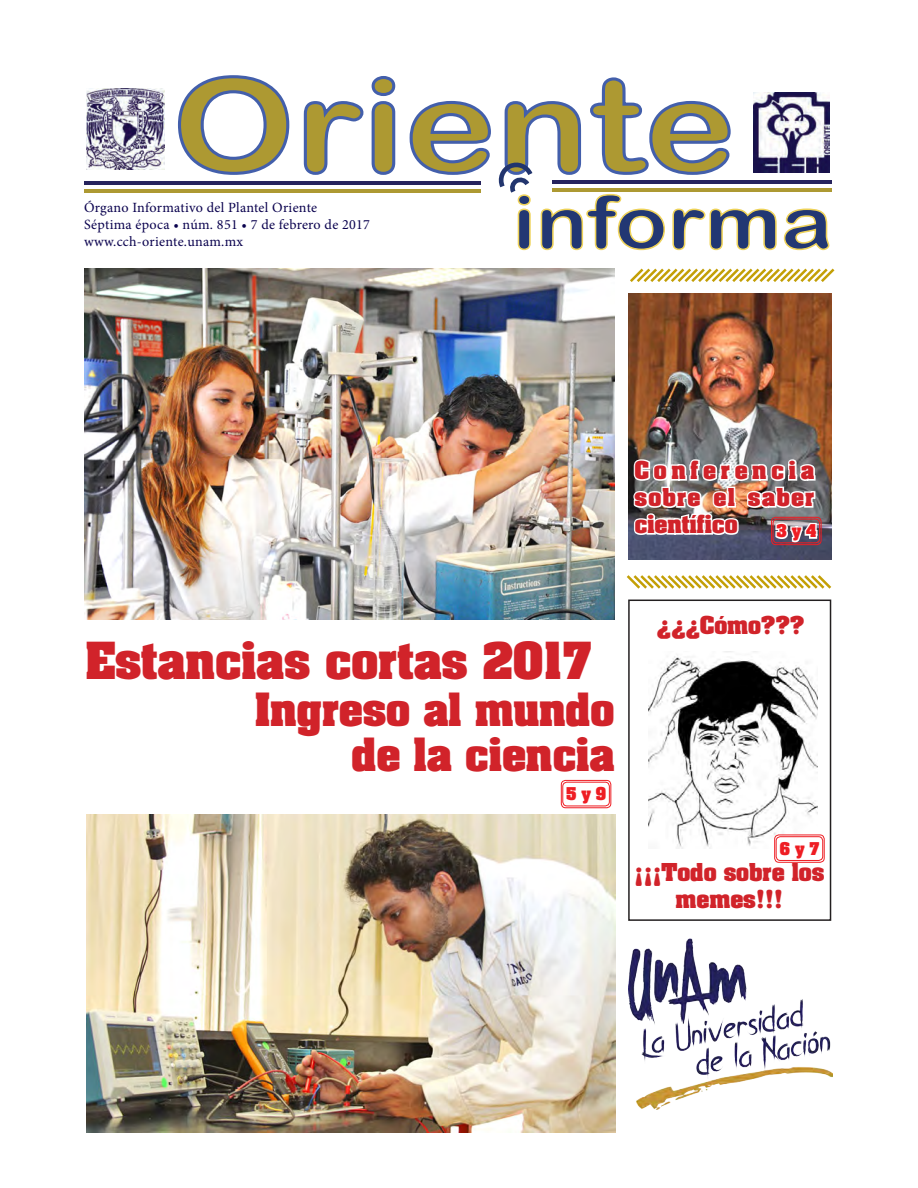
<style>
.page{position:relative;width:918px;height:1188px;background:#fff}
.page>*{position:absolute;margin:0;border:0;box-sizing:border-box;transform-origin:0 0}
.t1{font:130.5px "Arial Rounded MT Bold";color:#ad9932;scale:1.18 1}
.t2{font:73.95px "Arial Rounded MT Bold";color:#223773;scale:1.16 1}
.titular_pirmera_llam{font:700 43.5px "Aachen";color:#d1232a}
.titular_pirmera_llam-2{font:700 39px "Aachen";color:#d1232a}
.llamadas_peques_OK{font:700 21px/27px "Aachen";color:#d1232a;text-align:justify}
.pase{font:700 15px "Aachen";color:#ee1d23}
.t3{font:14.1px "Minion Pro";letter-spacing:.02em;color:#0a024e}
</style>
<div class="page">
<svg style="left:630px;top:268px;width:205px;height:14px"></svg>
<svg style="left:626px;top:575px;width:206px;height:14px"></svg>
<svg style="left:178px;top:75px;width:112px;height:100px"></svg>
<svg style="left:303px;top:76px;width:93px;height:99px"></svg>
<img style="left:86px;top:89px;width:79px;height:81px">
<hr style="left:85px;top:181px;width:396px;height:4px;background:#26235d">
<hr style="left:84px;top:189px;width:397px;height:4px;background:#ad9932">
<hr style="left:553px;top:180px;width:279px;height:4px;background:#26235d">
<hr style="left:552px;top:188px;width:280px;height:4px;background:#ad9932">
<svg style="left:409px;top:77px;width:421px;height:174px"></svg>
<img style="left:86px;top:815px;width:529px;height:317px">
<img style="left:84px;top:269px;width:530px;height:351px">
<div style="left:562px;top:782px;width:48px;height:24px;border:1px solid #ee1d23;border-radius:4px"></div>
<div style="left:561px;top:780px;width:50px;height:28px;border:1px solid #ee1d23;border-radius:4px"></div>
<img style="left:628px;top:938px;width:204px;height:172px">
<img style="left:628px;top:293px;width:203px;height:266px">
<img style="left:649px;top:656px;width:169px;height:193px">
<div style="left:776px;top:836px;width:47px;height:25px;border:1px solid #ee1d23;border-radius:4px"></div>
<div style="left:774px;top:835px;width:51px;height:28px;border:1px solid #ee1d23;border-radius:4px"></div>
<div style="left:628px;top:600px;width:203px;height:321px;border:2px solid #231f20"></div>
<div style="left:771px;top:517px;width:50px;height:28px;border:1px solid #ee1d23;border-radius:4px"></div>
<img style="left:631px;top:457px;width:188px;height:88px">
<p class="t1" style="left:173px;top:48px;width:479px">Oriente</p>
<p class="t2" style="left:513px;top:179px;width:277px">informa</p>
<p class="t3" style="left:84px;top:198px;width:235px">Órgano Informativo del Plantel Oriente</p>
<p class="t3" style="left:84px;top:215px;width:287px">Séptima época • núm. 851 • 7 de febrero de 2017</p>
<p class="t3" style="left:84px;top:232px;width:161px">www.cch-oriente.unam.mx</p>
<p class="llamadas_peques_OK" style="left:635px;top:456px;width:181px">Conferencia sobre el saber científico</p>
<p class="pase" style="left:776px;top:520px;width:41px">3 y 4</p>
<p class="titular_pirmera_llam" style="left:85px;top:627px;width:508px">Estancias cortas 2017</p>
<p class="titular_pirmera_llam-2" style="left:255px;top:680px;width:361px">Ingreso al mundo</p>
<p class="titular_pirmera_llam-2" style="left:351px;top:725px;width:264px">de la ciencia</p>
<p class="pase" style="left:566px;top:783px;width:41px">5 y 9</p>
<p class="llamadas_peques_OK" style="left:657px;top:611px;width:149px">¿¿¿Cómo???</p>
<p class="pase" style="left:780px;top:837px;width:41px">6 y 7</p>
<p class="llamadas_peques_OK" style="left:634px;top:858px;width:191px;text-align:center">¡¡¡Todo sobre los memes!!!</p>
</div>
